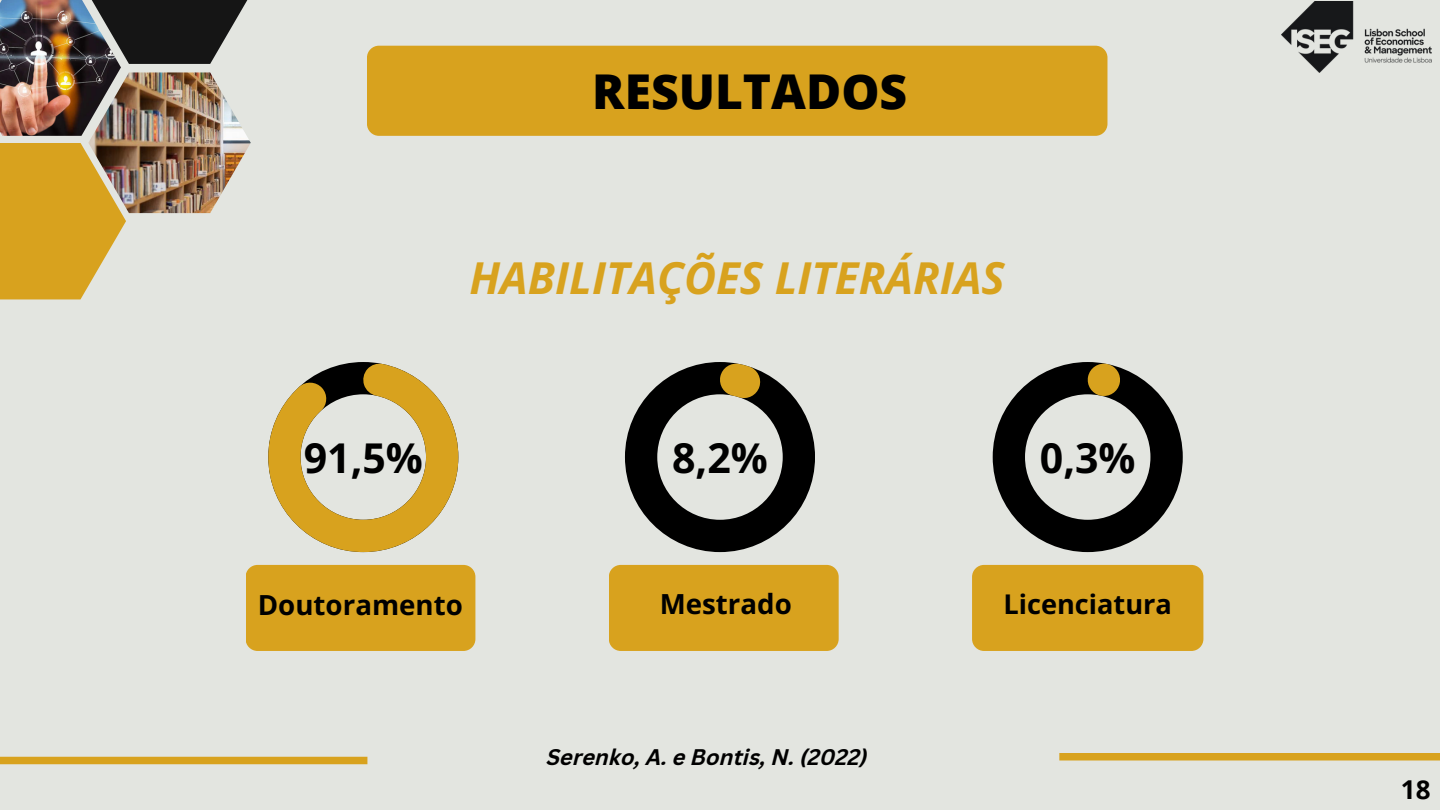
<style>
.page{position:relative;width:1440px;height:810px;background:#e3e5e0}
.page>*{position:absolute;margin:0;border:0;box-sizing:border-box;transform-origin:0 0}
.t1{font:800 48px "Open Sans";color:#000}
.t2{font:italic 700 44px "Open Sans";color:#d8a21e}
.t3{font:700 41.1px "Open Sans";color:#000}
.t4{font:700 27.7px "Open Sans";color:#000}
.t5{font:700 27.2px "Open Sans";color:#000}
.t6{font:700 26px "Open Sans";color:#000}
.t7{font:italic 700 22px "Canva Sans";color:#000}
</style>
<div class="page">
<svg style="left:993px;top:362px;width:190px;height:190px"></svg>
<div style="left:246px;top:565px;width:229px;height:86px;background:#d8a21e;border-radius:12px"></div>
<div style="left:972px;top:565px;width:231px;height:86px;background:#d8a21e;border-radius:12px"></div>
<div style="left:1059px;top:753px;width:381px;height:8px;background:#d8a21e"></div>
<div style="left:0;top:757px;width:367px;height:7px;background:#d8a21e"></div>
<svg style="left:625px;top:362px;width:190px;height:190px"></svg>
<div style="left:609px;top:565px;width:230px;height:86px;background:#d8a21e;border-radius:12px"></div>
<svg style="left:268px;top:362px;width:190px;height:190px"></svg>
<img style="left:0;top:0;width:121px;height:136px">
<svg style="left:88px;top:0;width:160px;height:64px;fill:#151515"></svg>
<svg style="left:0;top:143px;width:126px;height:156px;background:#d9a832"></svg>
<img style="left:88px;top:72px;width:163px;height:141px">
<img style="left:1281px;top:2px;width:150px;height:71px">
<div style="left:367px;top:46px;width:740px;height:90px;background:#d8a21e;border-radius:12px"></div>
<p class="t1" style="left:592px;top:58px;width:316px">RESULTADOS</p>
<p class="t2" style="left:469px;top:247px;width:537px">HABILITAÇÕES LITERÁRIAS</p>
<p class="t3" style="left:304px;top:429px;width:121px">91,5%</p>
<p class="t3" style="left:672px;top:429px;width:97px">8,2%</p>
<p class="t3" style="left:1040px;top:429px;width:97px">0,3%</p>
<p class="t4" style="left:258px;top:585px;width:207px">Doutoramento</p>
<p class="t5" style="left:1003px;top:585px;width:170px">Licenciatura</p>
<p class="t4" style="left:660px;top:585px;width:134px">Mestrado</p>
<p class="t7" style="left:547px;top:748px;width:323px">Serenko, A. e Bontis, N. (2022)</p>
<p class="t6" style="left:1401px;top:771px;width:31px">18</p>
</div>
